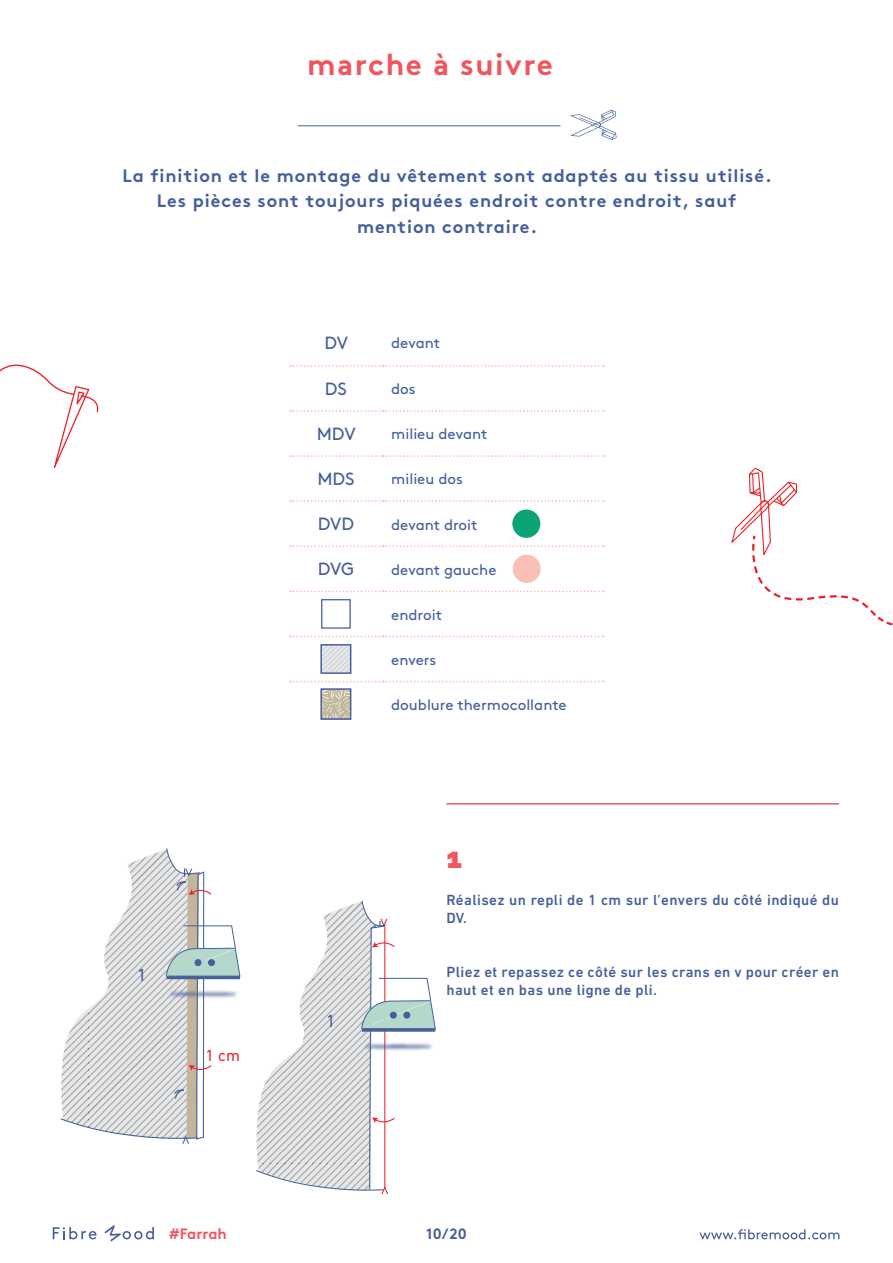
<style>
.page{position:relative;width:893px;height:1263px;background:#fff}
.page>*{position:absolute;margin:0;border:0;box-sizing:border-box;transform-origin:0 0}
.t1{font:700 30px "Brown";letter-spacing:.05em;color:#f0565d}
.t2{font:900 28.5px "Raleway";color:#f0565d}
.t3{font:700 18px/25.5px "Brown";letter-spacing:.05em;color:#456099;text-align:center}
.t4{font:18px "DIN Next LT Pro";color:#466199}
.t5{font:17.7px "Brown";letter-spacing:-.01em;color:#456099}
.t6{font:16.5px "DIN Next LT Pro";color:#e8262a}
.t7{font:500 15px/18px "DIN Next LT Pro";letter-spacing:.025em;color:#456099}
.t8{font:15px "Brown";color:#456099}
.t9{font:700 15px "Brown";color:#f0565d}
.t10{font:700 15px "Brown";color:#456099}
</style>
<div class="page">
<svg style="left:699px;top:1229px;width:140px;height:10px"></svg>
<svg style="left:53px;top:1227px;width:44px;height:12px"></svg>
<svg style="left:104px;top:1225px;width:50px;height:16px"></svg>
<hr style="left:298px;top:125px;width:262px;height:1px;background:#456099">
<svg style="left:571px;top:110px;width:46px;height:30px"></svg>
<svg style="left:731px;top:467px;width:162px;height:159px"></svg>
<svg style="left:0;top:364px;width:99px;height:104px"></svg>
<hr style="left:446px;top:803px;width:393px;height:2px;background:#f0565d">
<svg style="left:290px;top:365px;width:314px;height:2px"></svg>
<svg style="left:290px;top:410px;width:314px;height:2px"></svg>
<svg style="left:290px;top:455px;width:314px;height:2px"></svg>
<svg style="left:290px;top:500px;width:314px;height:2px"></svg>
<svg style="left:290px;top:545px;width:314px;height:2px"></svg>
<svg style="left:290px;top:590px;width:314px;height:2px"></svg>
<svg style="left:290px;top:636px;width:314px;height:1px"></svg>
<svg style="left:290px;top:681px;width:314px;height:1px"></svg>
<div style="left:512px;top:509px;width:28px;height:29px;background:#0ca477;border-radius:50%"></div>
<div style="left:513px;top:555px;width:28px;height:28px;background:#fabfb7;border-radius:50%"></div>
<div style="left:321px;top:599px;width:30px;height:30px;border:1px solid #456098"></div>
<svg style="left:320px;top:644px;width:31px;height:30px"></svg>
<svg style="left:320px;top:688px;width:31px;height:32px"></svg>
<img style="left:321px;top:697px;width:30px;height:22px">
<svg style="left:60px;top:848px;width:175px;height:296px"></svg>
<img style="left:116px;top:938px;width:125px;height:112px">
<svg style="left:256px;top:900px;width:180px;height:295px"></svg>
<h1 class="t1" style="left:307px;top:41px;width:247px">marche à suivre</h1>
<p class="t3" style="left:122px;top:161px;width:651px">La finition et le montage du vêtement sont adaptés au tissu utilisé.<br>Les pièces sont toujours piquées endroit contre endroit, sauf mention contraire.</p>
<p class="t5" style="left:324px;top:329px;width:25px">DV</p>
<p class="t8" style="left:391px;top:331px;width:50px">devant</p>
<p class="t5" style="left:325px;top:375px;width:23px">DS</p>
<p class="t8" style="left:391px;top:377px;width:26px">dos</p>
<p class="t5" style="left:317px;top:420px;width:40px">MDV</p>
<p class="t8" style="left:391px;top:422px;width:98px">milieu devant</p>
<p class="t5" style="left:317px;top:466px;width:39px">MDS</p>
<p class="t8" style="left:391px;top:468px;width:73px">milieu dos</p>
<p class="t5" style="left:318px;top:511px;width:38px">DVD</p>
<p class="t8" style="left:391px;top:514px;width:88px">devant droit</p>
<p class="t5" style="left:318px;top:556px;width:38px">DVG</p>
<p class="t8" style="left:391px;top:559px;width:107px">devant gauche</p>
<p class="t8" style="left:391px;top:603px;width:52px">endroit</p>
<p class="t8" style="left:391px;top:648px;width:47px">envers</p>
<p class="t8" style="left:391px;top:693px;width:177px">doublure thermocollante</p>
<h2 class="t2" style="left:446px;top:842px;width:17px">1</h2>
<p class="t4" style="left:137px;top:964px;width:11px">1</p>
<p class="t6" style="left:205px;top:1046px;width:36px">1 cm</p>
<p class="t4" style="left:326px;top:1010px;width:11px">1</p>
<p class="t7" style="left:446px;top:891px;width:394px">Réalisez un repli de 1 cm sur l’envers du côté indiqué du<br>DV.</p>
<p class="t7" style="left:446px;top:963px;width:394px">Pliez et repassez ce côté sur les crans en v pour créer en haut et en bas une ligne de pli.</p>
<p class="t9" style="left:169px;top:1222px;width:60px">#Farrah</p>
<p class="t10" style="left:426px;top:1221px;width:42px">10/20</p>
</div>
